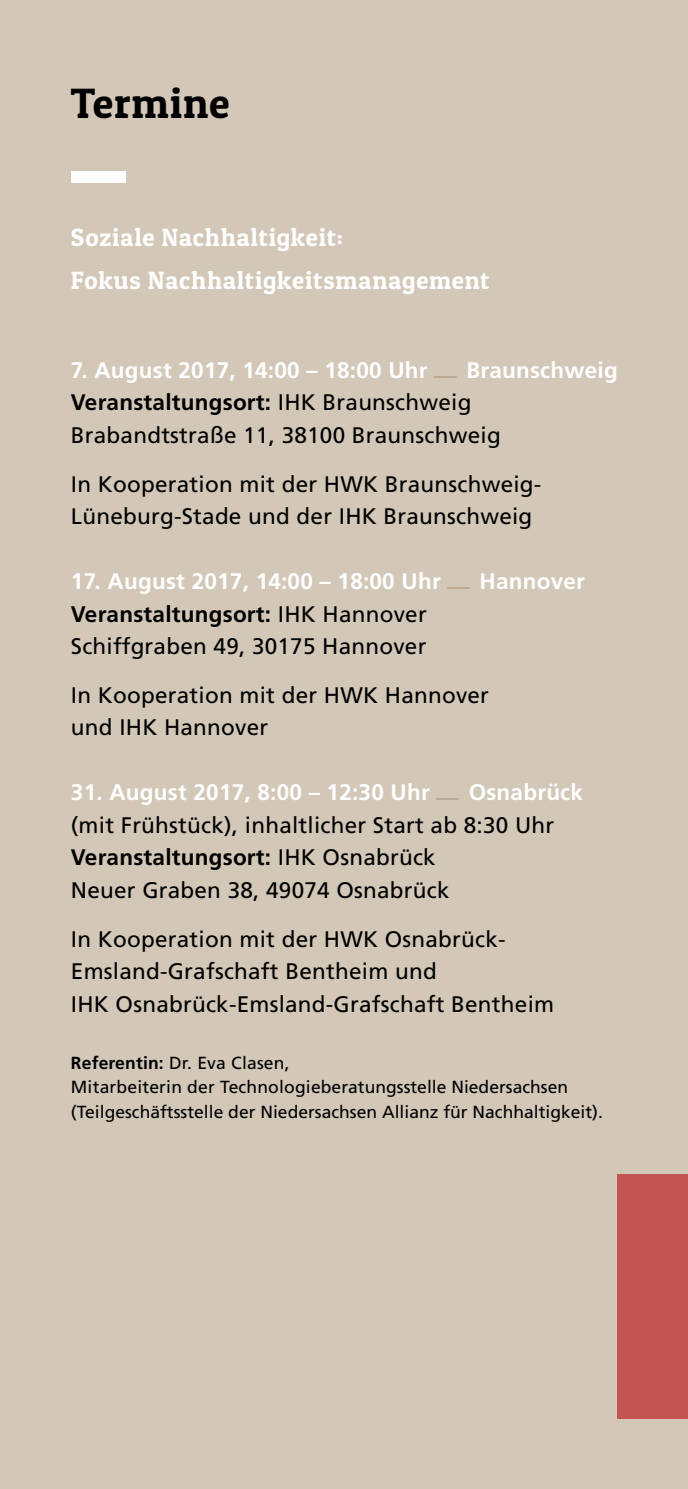
<style>
.page{position:relative;width:688px;height:1489px;background:#fff}
.page>*{position:absolute;margin:0;border:0;box-sizing:border-box;transform-origin:0 0}
.t1{font:42.5px "Patua One";letter-spacing:.02em;color:#000}
.t2{font:25px/43.2px "Patua One";letter-spacing:.035em;color:#fff}
.t3{font:22.5px/32.5px "Frutiger LT";letter-spacing:.01em;color:#000}
.t4{font:17.5px/24.5px "Frutiger LT";color:#000}
.s1{font-weight:700;color:#fff}
.s2{color:#b5a38c}
.s3{font-weight:700}
</style>
<div class="page">
<div style="left:0;top:0;width:687px;height:1488px;background:#d3c7b8"></div>
<div style="left:71px;top:171px;width:54px;height:12px;background:#fff"></div>
<div style="left:617px;top:1173px;width:70px;height:245px;background:#c25554"></div>
<h1 class="t1" style="left:71px;top:76px;width:160px">Termine</h1>
<p class="t2" style="left:71px;top:215px;width:420px">Soziale Nachhaltigkeit:<br>Fokus Nachhaltigkeitsmanagement</p>
<p class="t3" style="left:71px;top:354px;width:548px"><span class="s1">7. August 2017, 14:00 – 18:00 Uhr</span> <span class="s2">—</span> <span class="s1">Braunschweig<br></span><span class="s3">Veranstaltungsort:</span> IHK Braunschweig<br>Brabandtstraße 11, 38100 Braunschweig</p>
<p class="t3" style="left:71px;top:467px;width:472px">In Kooperation mit der HWK Braunschweig-<br>Lüneburg-Stade und der IHK Braunschweig</p>
<p class="t3" style="left:71px;top:565px;width:515px"><span class="s1">17. August 2017, 14:00 – 18:00 Uhr</span> <span class="s2">—</span> <span class="s1">Hannover<br></span><span class="s3">Veranstaltungsort:</span> IHK Hannover<br>Schiffgraben 49, 30175 Hannover</p>
<p class="t3" style="left:71px;top:679px;width:419px">In Kooperation mit der HWK Hannover und IHK Hannover</p>
<p class="t3" style="left:71px;top:776px;width:513px"><span class="s1">31. August 2017, 8:00 – 12:30 Uhr</span> <span class="s2">—</span> <span class="s1">Osnabrück </span>(mit Frühstück), inhaltlicher Start ab 8:30 Uhr <span class="s3">Veranstaltungsort:</span> IHK Osnabrück<br>Neuer Graben 38, 49074 Osnabrück</p>
<p class="t3" style="left:71px;top:922px;width:484px">In Kooperation mit der HWK Osnabrück-<br>Emsland-Grafschaft Bentheim und<br>IHK Osnabrück-Emsland-Grafschaft Bentheim</p>
<p class="t4" style="left:71px;top:1050px;width:533px"><span class="s3">Referentin:</span> Dr. Eva Clasen,<br>Mitarbeiterin der Technologieberatungsstelle Niedersachsen (Teilgeschäftsstelle der Niedersachsen Allianz für Nachhaltigkeit).</p>
</div>
